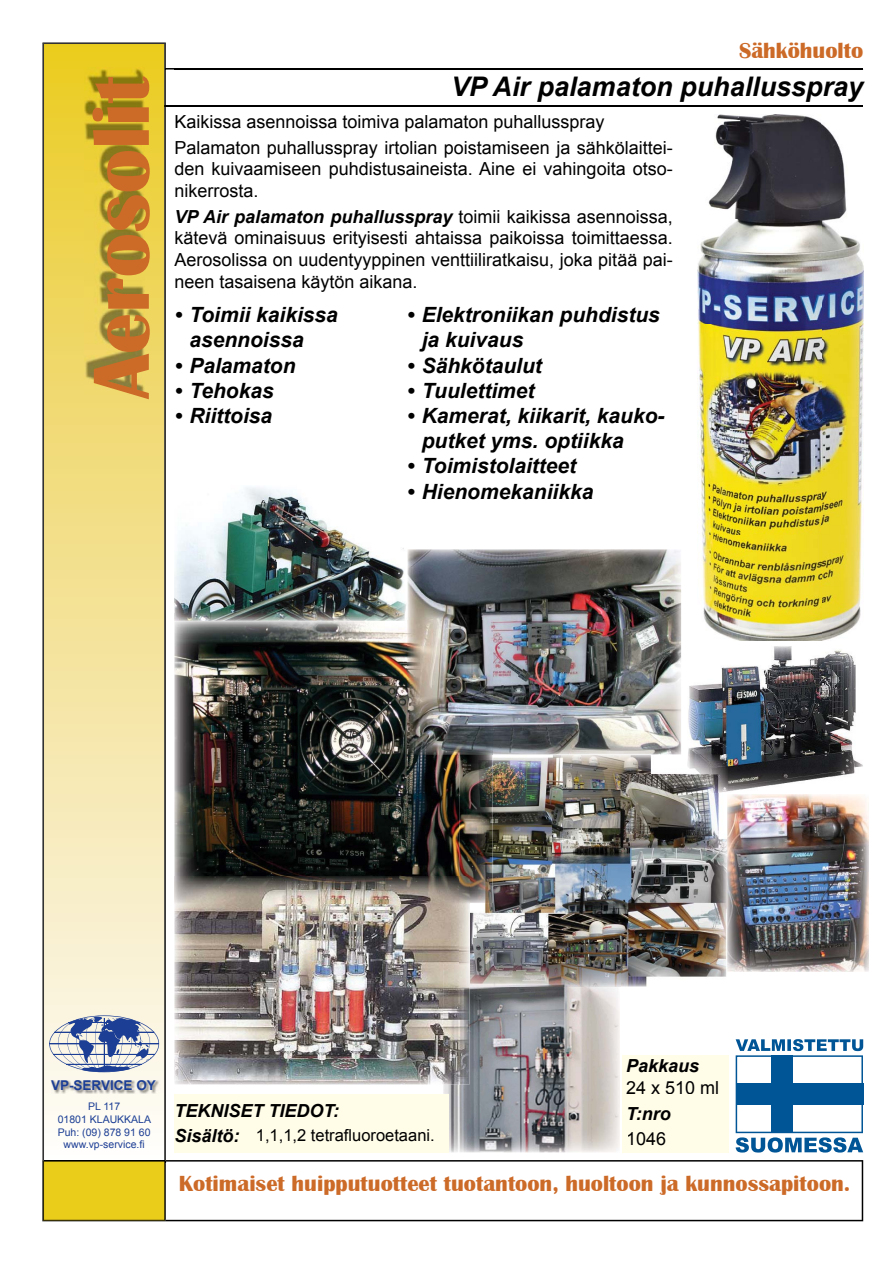
<style>
.page{position:relative;width:893px;height:1263px;background:#fff}
.page>*{position:absolute;margin:0;border:0;box-sizing:border-box;transform-origin:0 0}
.t1{font:700 82.5px "Britannic";color:#cc6a28}
.t2{font:italic 700 27px "Arial";color:#000}
.t3{font:700 22.5px "Britannic";color:#cc6a28}
.t4{font:italic 700 21px/25.2px "Arial";color:#000}
.t5{font:18px/21.6px "Arial";color:#000}
.t6{font:italic 700 18px "Arial";color:#000}
.t7{font:16.5px "Arial";color:#000}
.t8{font:700 13.5px "Arial";color:#1c3e94}
.t9{font:10.5px/12.6px "Arial";color:#1c3e94;text-align:center}
.s1{font-weight:700;font-style:italic}
.s2{font-weight:700;font-style:italic;font-size:18px}
</style>
<div class="page">
<hr style="left:162px;top:106px;width:701px;height:1px;background:#000">
<svg style="left:165px;top:68px;width:9px;height:2px"></svg>
<img style="left:43px;top:43px;width:122px;height:1117px">
<svg style="left:166px;top:1160px;width:697px;height:61px"></svg>
<img style="left:85px;top:68px;width:60px;height:326px">
<svg style="left:43px;top:1160px;width:123px;height:61px;background:#dcc019"></svg>
<img style="left:51px;top:1080px;width:109px;height:13px">
<svg style="left:49px;top:1015px;width:110px;height:57px;background:#a9b2c6"></svg>
<hr style="left:174px;top:68px;width:689px;height:2px;background:#000">
<img style="left:688px;top:646px;width:175px;height:146px">
<img style="left:728px;top:794px;width:140px;height:177px">
<img style="left:443px;top:986px;width:177px;height:166px">
<img style="left:469px;top:755px;width:258px;height:231px">
<img style="left:688px;top:755px;width:39px;height:38px">
<img style="left:727px;top:794px;width:1px;height:177px">
<img style="left:469px;top:964px;width:151px;height:22px">
<img style="left:174px;top:487px;width:232px;height:134px">
<img style="left:174px;top:621px;width:318px;height:255px">
<img style="left:459px;top:755px;width:33px;height:148px">
<img style="left:407px;top:549px;width:274px;height:205px">
<img style="left:407px;top:621px;width:85px;height:133px">
<img style="left:174px;top:876px;width:285px;height:208px">
<img style="left:443px;top:964px;width:26px;height:120px">
<img style="left:459px;top:876px;width:10px;height:110px">
<div style="left:174px;top:1094px;width:275px;height:58px;background:#fffde8"></div>
<div style="left:622px;top:1055px;width:106px;height:97px;background:#fffde8"></div>
<svg style="left:736px;top:1039px;width:127px;height:113px"></svg>
<img style="left:697px;top:115px;width:166px;height:526px">
<h1 class="t1" style="left:75px;top:399px;width:324px;rotate:-90deg">Aerosolit</h1>
<p class="t3" style="left:739px;top:38px;width:126px">Sähköhuolto</p>
<h2 class="t2" style="left:451px;top:69px;width:414px">VP Air palamaton puhallusspray</h2>
<p class="t5" style="left:174px;top:109px;width:500px;line-height:25.8px">Kaikissa asennoissa toimiva palamaton puhallusspray<br>Palamaton puhallusspray irtolian poistamiseen ja sähkölaittei-</p>
<p class="t5" style="left:174px;top:158px;width:500px">den kui vaa mi seen puhdistusaineista. Aine ei vahingoita otso&shy;nikerrosta.</p>
<p class="t5" style="left:174px;top:206px;width:500px;text-align:justify"><span class="s1">VP Air palamaton puhallusspray</span> toimii kaikissa asennoissa, kätevä ominaisuus erityisesti ahtaissa paikoissa toimittaessa.<br>Aerosolissa on uudentyyppinen venttiiliratkaisu, joka pitää pai&shy;neen tasaisena käytön aikana.</p>
<p class="t4" style="left:189px;top:303px;width:150px;text-indent:-15px">• Toimii kaikissa asennoissa</p>
<p class="t4" style="left:174px;top:353px;width:123px">• Palamaton</p>
<p class="t4" style="left:174px;top:378px;width:101px">• Tehokas</p>
<p class="t4" style="left:174px;top:404px;width:99px">• Riittoisa</p>
<p class="t4" style="left:422px;top:303px;width:240px;text-indent:-15px">• Elektroniikan puhdistus ja kuivaus</p>
<p class="t4" style="left:407px;top:353px;width:137px">• Sähkötaulut</p>
<p class="t4" style="left:407px;top:378px;width:129px">• Tuulettimet</p>
<p class="t4" style="left:422px;top:404px;width:244px;text-indent:-15px">• Kamerat, kiikarit, kauko&shy;putket yms. optiikka</p>
<p class="t4" style="left:407px;top:454px;width:171px">• Toimistolaitteet</p>
<p class="t4" style="left:407px;top:479px;width:188px">• Hienomekaniikka</p>
<p class="t8" style="left:51px;top:1076px;width:106px">VP-SERVICE OY</p>
<p class="t9" style="left:58px;top:1100px;width:95px">PL 117<br>01801 KLAUKKALA<br>Puh: (09) 878 91 60 www.vp-service.fi</p>
<p class="t6" style="left:174px;top:1099px;width:166px">TEKNISET TIEDOT:</p>
<p class="t7" style="left:174px;top:1124px;width:262px"><span class="s2">Sisältö:</span> 1,1,1,2 tetrafluoroetaani.</p>
<p class="t6" style="left:626px;top:1054px;width:75px">Pakkaus</p>
<p class="t5" style="left:626px;top:1077px;width:95px">24 x 510 ml</p>
<p class="t6" style="left:626px;top:1101px;width:46px">T:nro</p>
<p class="t5" style="left:626px;top:1128px;width:42px">1046</p>
<p class="t3" style="left:179px;top:1170px;width:673px">Kotimaiset huipputuotteet tuotantoon, huoltoon ja kunnossapitoon.</p>
</div>
